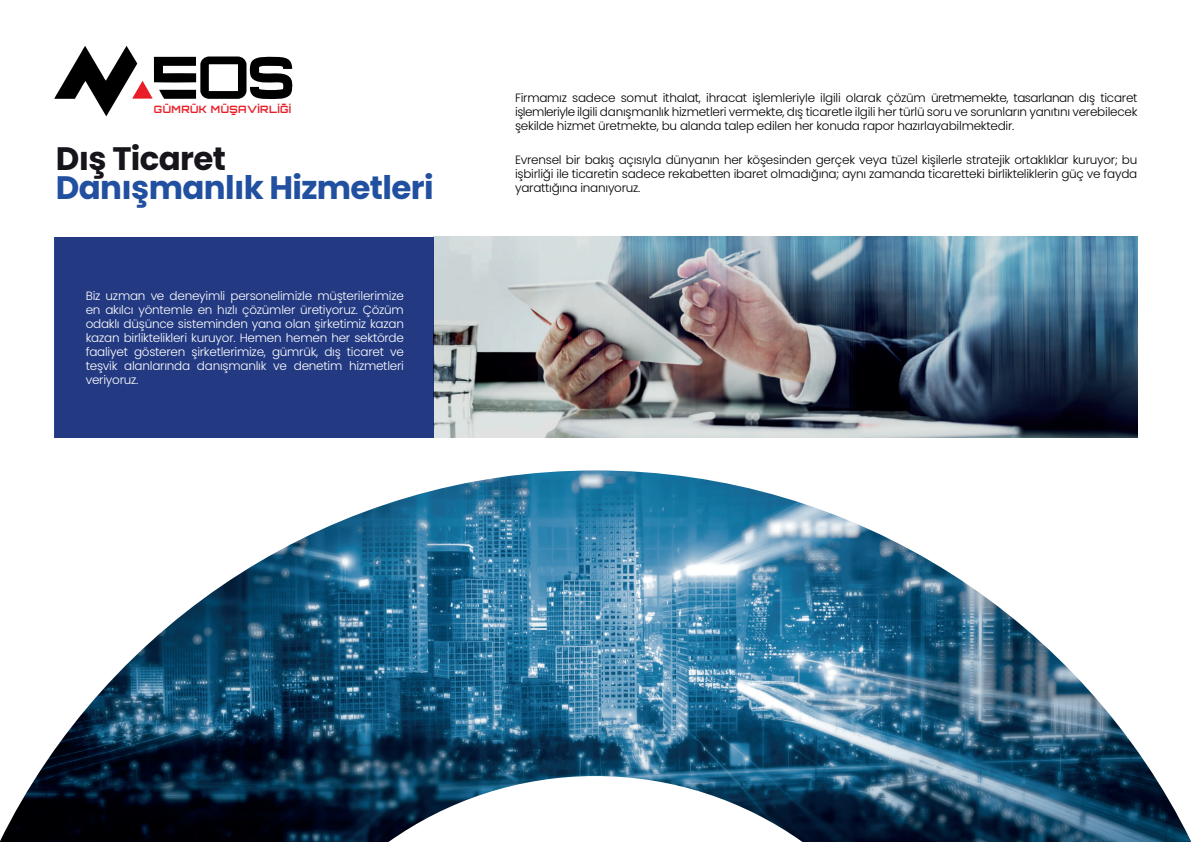
<style>
.page{position:relative;width:1191px;height:842px;background:#fff}
.page>*{position:absolute;margin:0;border:0;box-sizing:border-box;transform-origin:0 0}
.t1{font:700 32.5px "Poppins";letter-spacing:-.02em;color:#2150a0}
.t2{font:700 32.5px "Poppins";letter-spacing:-.02em;color:#17141b}
.t3{font:300 12px/14px "Poppins";letter-spacing:-.02em;color:#000001;text-align:justify}
.t4{font:300 12px/14px "Poppins";letter-spacing:-.02em;color:#fff;text-align:justify}
.t5{font:700 10.1px "Orbitron";letter-spacing:.04em;color:#e91f28}
.t6{font:700 10.1px "Orbitron";letter-spacing:.04em;color:#e91f28;scale:2.9 1}
</style>
<div class="page">
<svg style="left:54px;top:46px;width:238px;height:70px"></svg>
<img style="left:0;top:470px;width:1191px;height:372px">
<img style="left:433px;top:237px;width:704px;height:201px">
<div style="left:54px;top:237px;width:379px;height:201px;background:#233a82"></div>
<p class="t5" style="left:165px;top:95px;width:5px">..</p>
<p class="t5" style="left:192px;top:95px;width:5px">..</p>
<p class="t5" style="left:223px;top:95px;width:5px">..</p>
<p class="t5" style="left:258px;top:95px;width:4px">.</p>
<p class="t5" style="left:277px;top:95px;width:15px">. .</p>
<p class="t6" style="left:230px;top:105px;width:4px">.</p>
<p class="t6" style="left:281px;top:95px;width:4px">.</p>
<p class="t5" style="left:154px;top:104px;width:139px">GUMRUK MUSAVIRLIGI</p>
<h1 class="t2" style="left:56px;top:139px;width:171px">Dış Ticaret</h1>
<h1 class="t1" style="left:56px;top:169px;width:379px">Danışmanlık Hizmetleri</h1>
<p class="t4" style="left:86px;top:289px;width:320px">Biz uzman ve deneyimli personelimizle müşterilerimize en akılcı yöntemle en hızlı çözümler üretiyoruz. Çözüm odaklı düşünce sisteminden yana olan şirketimiz kazan kazan birliktelikleri kuruyor. Hemen hemen her sektörde faaliyet gösteren şirketlerimize, gümrük, dış ticaret ve teşvik alanlarında danışmanlık ve denetim hizmetleri veriyoruz.</p>
<p class="t3" style="left:515px;top:91px;width:624px">Firmamız sadece somut ithalat, ihracat işlemleriyle ilgili olarak çözüm üretmemekte, tasarlanan dış ticaret işlemleriyle ilgili danışmanlık hizmetleri vermekte, dış ticaretle ilgili her türlü soru ve sorunların yanıtını verebilecek şekilde hizmet üretmekte, bu alanda talep edilen her konuda rapor hazırlayabilmektedir.</p>
<p class="t3" style="left:515px;top:153px;width:624px">Evrensel bir bakış açısıyla dünyanın her köşesinden gerçek veya tüzel kişilerle stratejik ortaklıklar kuruyor; bu işbirliği ile ticaretin sadece rekabetten ibaret olmadığına; aynı zamanda ticaretteki birlikteliklerin güç ve fayda yarattığına inanıyoruz.</p>
</div>
